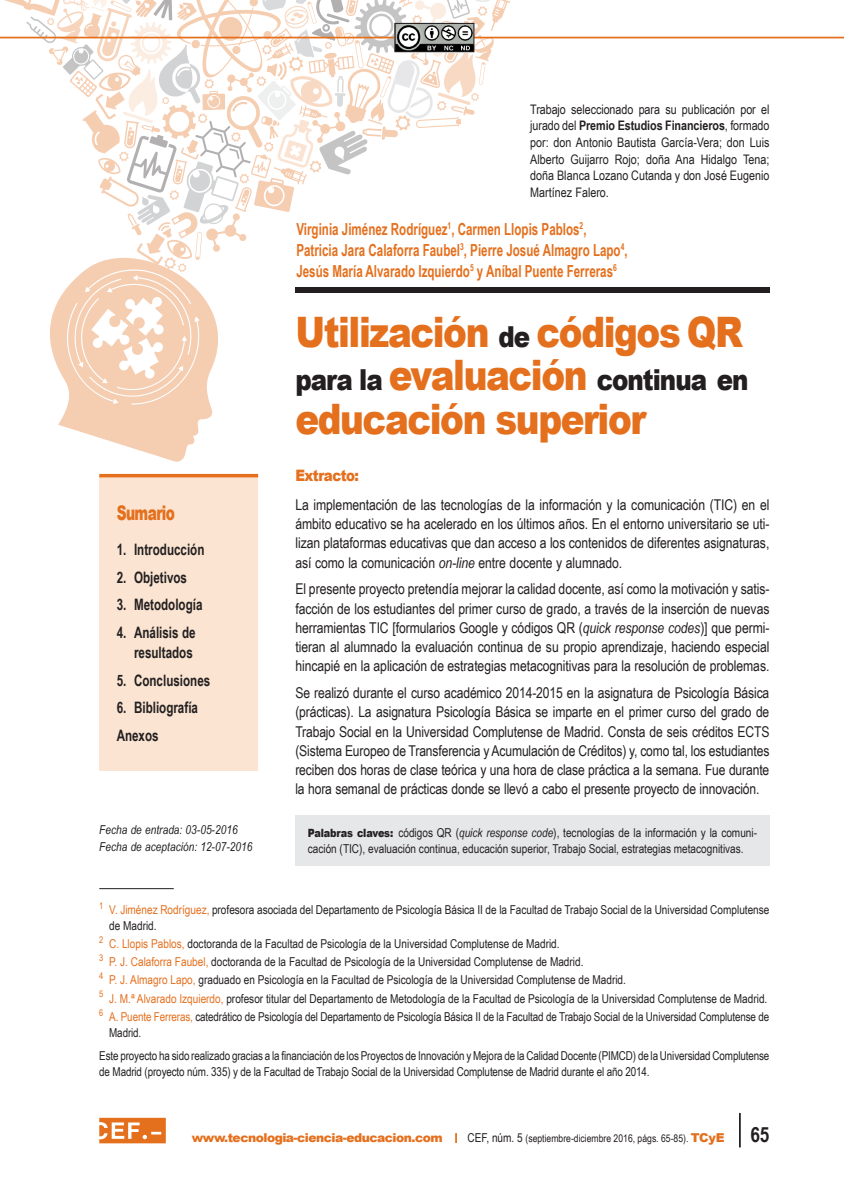
<style>
.page{position:relative;width:844px;height:1191px;background:#fff}
.page>*{position:absolute;margin:0;border:0;box-sizing:border-box;transform-origin:0 0}
.titulo_1{font:900 42px "Arial";letter-spacing:-.04em;color:#e4701e;scale:.85 1}
.titulo_1-2{font:900 28.88px "Arial";letter-spacing:-.04em;color:#231f20;scale:.85 1}
.sumario__titulo{font:900 20.12px "Arial";letter-spacing:-.04em;color:#e4701e;scale:.68 1}
.nombre_y_cargo_autor{font:700 16.62px "Arial Narrow";color:#e4701e;scale:.85 1}
.t1{font:700 15.75px/20.1px "Arial Narrow";color:#231f20;text-align:right;scale:.9 1}
.resumen__titulo{font:900 15.75px "Arial";letter-spacing:-.04em;color:#e4701e;scale:.85 1}
.resumen__texto{font:14.88px/19.2px "Arial Narrow";letter-spacing:-.005em;color:#231f20;text-align:justify}
.resumen__texto-2{font:13.12px/16.6px "Arial Narrow";color:#231f20;text-align:justify}
.nombre_y_cargo_autor-2{font:12.25px/15.8px "Arial Narrow";color:#231f20}
.palabras_clave{font:12.25px/15.8px "Arial Narrow";color:#231f20}
.resumen__texto-3{font:italic 12.25px "Arial Narrow";letter-spacing:.005em;color:#231f20}
.t2{font:900 12.25px "Arial";letter-spacing:-.04em;color:#e4701e}
.t3{font:10.5px "Arial Narrow";color:#231f20}
.s1{font-weight:700}
.s2{font-size:28.88px;color:#231f20}
.s3{font-size:42px;color:#e4701e}
.s4{font-style:italic}
.s5{font-family:"Arial";font-weight:900;font-size:11.38px}
.s6{color:#e4701e}
.s7{font-size:12.25px}
.s8{font-family:"Arial";font-weight:900;font-size:12.25px;color:#e4701e}
.s9{font-weight:700;font-size:21px}
</style>
<div class="page">
<svg style="left:99px;top:1117px;width:67px;height:26px;background:#e99050"></svg>
<svg style="left:58px;top:420px;width:201px;height:58px"></svg>
<svg style="left:0;top:0;width:512px;height:420px"></svg>
<div style="left:99px;top:476px;width:159px;height:294px;background:#fbe5d2"></div>
<svg style="left:455px;top:1133px;width:2px;height:10px"></svg>
<hr style="left:738px;top:1113px;width:2px;height:34px;background:#231f20">
<hr style="left:99px;top:474px;width:159px;height:3px;background:#e4701e">
<hr style="left:99px;top:888px;width:75px;height:1px;background:#231f20">
<div style="left:295px;top:815px;width:474px;height:51px;background:#e6e7e9"></div>
<div style="left:295px;top:287px;width:474px;height:5px;background:#231f20"></div>
<hr style="left:0;top:37px;width:843px;height:1px;background:#e4701e">
<img style="left:396px;top:25px;width:76px;height:25px">
<div style="left:394px;top:23px;width:80px;height:29px;border:1px solid #231f20"></div>
<p class="resumen__texto-2" style="left:530px;top:100px;width:241px">Trabajo seleccionado para su publicación por el jurado del <span class="s1">Premio Estudios Financieros</span>, formado por: don Antonio Bautista García-Vera; don Luis Alberto Guijarro Rojo; doña Ana Hidalgo Tena; doña Blanca Lozano Cutanda y don José Eugenio Martínez Falero.</p>
<p class="sumario__titulo" style="left:117px;top:498px;width:87px">Sumario</p>
<p class="t1" style="left:117px;top:539px;width:99px">1. Introducción</p>
<p class="t1" style="left:117px;top:566px;width:80px">2. Objetivos</p>
<p class="t1" style="left:117px;top:594px;width:97px">3. Metodología</p>
<p class="t1" style="left:117px;top:621px;width:89px">4. Análisis de resultados</p>
<p class="t1" style="left:117px;top:665px;width:105px;line-height:27.7px;text-align:left">5. Conclusiones<br>6.</p>
<p class="t1" style="left:134px;top:696px;width:73px">Bibliografía</p>
<p class="t1" style="left:117px;top:724px;width:48px">Anexos</p>
<p class="resumen__texto-3" style="left:99px;top:821px;width:140px">Fecha de entrada: 03-05-2016</p>
<p class="resumen__texto-3" style="left:99px;top:838px;width:154px">Fecha de aceptación: 12-07-2016</p>
<p class="nombre_y_cargo_autor" style="left:296px;top:216px;width:343px">Virginia Jiménez Rodríguez<sup>1</sup>, Carmen Llopis Pablos<sup>2</sup>,</p>
<p class="nombre_y_cargo_autor" style="left:296px;top:237px;width:391px">Patricia Jara Calaforra Faubel<sup>3</sup>, Pierre Josué Almagro Lapo<sup>4</sup>,</p>
<p class="nombre_y_cargo_autor" style="left:296px;top:258px;width:378px">Jesús María Alvarado Izquierdo<sup>5</sup> y Aníbal Puente Ferreras<sup>6</sup></p>
<p class="titulo_1" style="left:295px;top:301px;width:527px">Utilización <span class="s2">de</span> códigos QR</p>
<p class="titulo_1-2" style="left:295px;top:359px;width:534px">para la <span class="s3">evaluación</span> continua en</p>
<p class="titulo_1" style="left:295px;top:389px;width:414px">educación superior</p>
<p class="resumen__titulo" style="left:295px;top:464px;width:76px">Extracto:</p>
<p class="resumen__texto" style="left:295px;top:494px;width:475px">La implementación de las tecnologías de la información y la comunicación (TIC) en el ámbito educativo se ha acelerado en los últimos años. En el entorno universitario se uti&shy;lizan plataformas educativas que dan acceso a los contenidos de diferentes asignaturas, así como la comunicación <span class="s4">on-line</span> entre docente y alumnado.</p>
<p class="resumen__texto" style="left:295px;top:579px;width:475px">El presente proyecto pretendía mejorar la calidad docente, así como la motivación y satis&shy;facción de los estudiantes del primer curso de grado, a través de la inserción de nuevas herramientas TIC [formularios Google y códigos QR (<span class="s4">quick response codes</span>)] que permi&shy;tieran al alumnado la evaluación continua de su propio aprendizaje, haciendo especial hincapié en la aplicación de estrategias metacognitivas para la resolución de problemas.</p>
<p class="resumen__texto" style="left:295px;top:682px;width:475px">Se realizó durante el curso académico 2014-2015 en la asignatura de Psicología Básica (prácticas). La asignatura Psicología Básica se imparte en el primer curso del grado de Trabajo Social en la Universidad Complutense de Madrid. Consta de seis créditos ECTS (Sistema Europeo de Transferencia y Acumulación de Créditos) y, como tal, los estudiantes reciben dos horas de clase teórica y una hora de clase práctica a la semana. Fue durante la hora semanal de prácticas donde se llevó a cabo el presente proyecto de innovación.</p>
<p class="palabras_clave" style="left:308px;top:824px;width:450px"><span class="s5">Palabras claves:</span> códigos QR (<span class="s4">quick response code</span>), tecnologías de la información y la comuni&shy;cación (TIC), evaluación continua, educación superior, Trabajo Social, estrategias metacognitivas.</p>
<p class="nombre_y_cargo_autor-2" style="left:109px;top:901px;width:661px;text-indent:-10px"><sup>1</sup> <span class="s6">V. Jiménez Rodríguez,</span> profesora asociada del Departamento de Psicología Básica II de la Facultad de Trabajo Social de la Universidad Complutense de Madrid.</p>
<p class="nombre_y_cargo_autor-2" style="left:99px;top:935px;width:462px"><sup>2</sup> <span class="s6">C. Llopis Pablos,</span> doctoranda de la Facultad de Psicología de la Universidad Complutense de Madrid.</p>
<p class="nombre_y_cargo_autor-2" style="left:99px;top:953px;width:485px"><sup>3</sup> <span class="s6">P. J. Calaforra Faubel,</span> doctoranda de la Facultad de Psicología de la Universidad Complutense de Madrid.</p>
<p class="nombre_y_cargo_autor-2" style="left:99px;top:971px;width:528px"><sup>4</sup> <span class="s6">P. J. Almagro Lapo,</span> graduado en Psicología en la Facultad de Psicología de la Universidad Complutense de Madrid.</p>
<p class="nombre_y_cargo_autor-2" style="left:99px;top:990px;width:669px"><sup>5</sup> <span class="s6">J. M.ª Alvarado Izquierdo,</span> profesor titular del Departamento de Metodología de la Facultad de Psicología de la Universidad Complutense de Madrid.</p>
<p class="nombre_y_cargo_autor-2" style="left:109px;top:1008px;width:661px;text-indent:-10px"><sup>6</sup> <span class="s6">A. Puente Ferreras,</span> catedrático de Psicología del Departamento de Psicología Básica II de la Facultad de Trabajo Social de la Universidad Complutense de<br>Madrid.</p>
<p class="nombre_y_cargo_autor-2" style="left:99px;top:1047px;width:671px">Este proyecto ha sido realizado gracias a la financiación de los Proyectos de Innovación y Mejora de la Calidad Docente (PIMCD) de la Universidad Complutense de Madrid (proyecto núm. 335) y de la Facultad de Trabajo Social de la Universidad Complutense de Madrid durante el año 2014.</p>
<p class="t2" style="left:192px;top:1129px;width:252px">www.tecnologia-ciencia-educacion.com</p>
<p class="t3" style="left:467px;top:1130px;width:303px"><span class="s7">CEF, núm. 5</span> (septiembre-diciembre 2016, págs. 65-85). <span class="s8">TCyE</span> <span class="s9">65</span></p>
</div>
